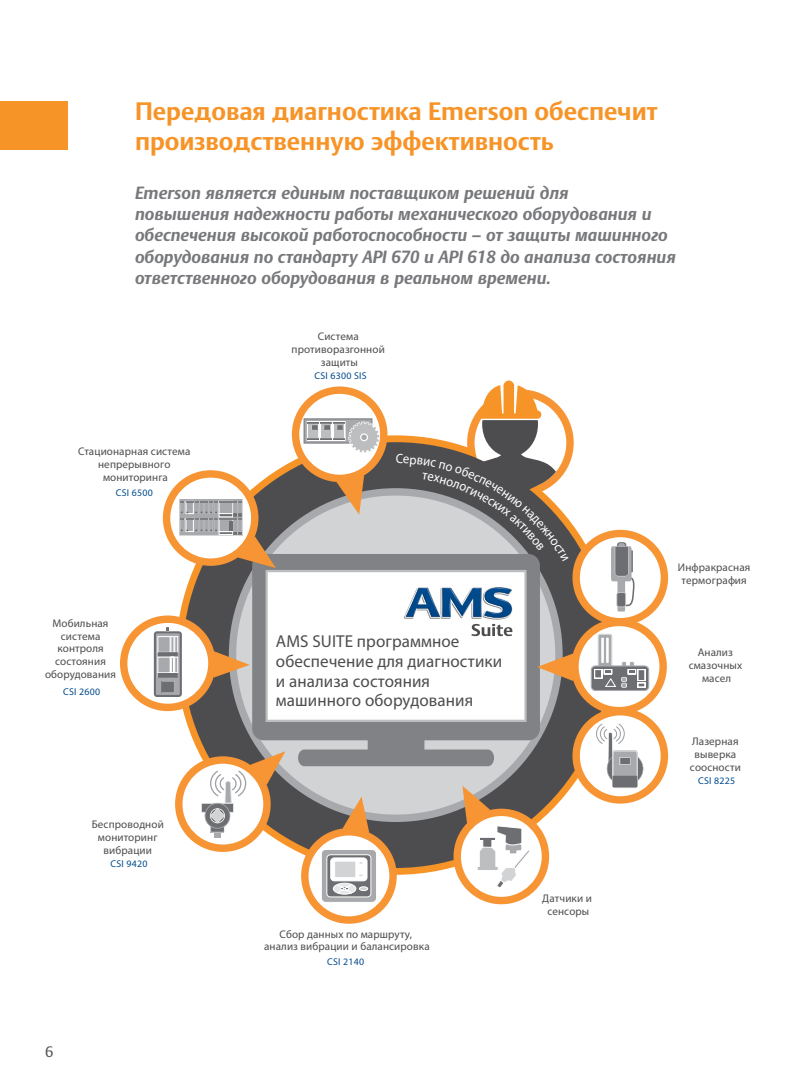
<style>
.page{position:relative;width:810px;height:1080px;background:#fff}
.page>*{position:absolute;margin:0;border:0;box-sizing:border-box;transform-origin:0 0}
.t1{font:700 25px/30px "DTL Argo CT";color:#f79428}
.t2{font:italic 700 17.5px/21.2px "DTL Argo CT";color:#77787b}
.t3{font:500 17.25px/19.8px "DTL Argo T";letter-spacing:.005em;color:#4d4d4f}
.t4{font:300 15px "DTL Argo CT";color:#4d4d4f}
.t5{font:700 11.12px/13px "DTL Argo ST";letter-spacing:.01em;color:#4d4d4f;text-align:center}
.t6{font:9.88px "Arial";letter-spacing:.025em;color:#004b8d}
</style>
<div class="page">
<svg style="left:229px;top:488px;width:63px;height:334px;background:#7f8082"></svg>
<svg style="left:252px;top:554px;width:40px;height:186px;background:#828487"></svg>
<svg style="left:266px;top:570px;width:26px;height:152px"></svg>
<svg style="left:163px;top:470px;width:113px;height:98px"></svg>
<svg style="left:120px;top:616px;width:130px;height:95px"></svg>
<svg style="left:175px;top:751px;width:110px;height:101px"></svg>
<div style="left:0;top:101px;width:68px;height:49px;background:#f79428"></div>
<hr style="left:809px;top:240px;width:1px;height:742px;background:#f79428">
<hr style="left:809px;top:251px;width:1px;height:720px;background:#8b8d8d">
<svg style="left:292px;top:381px;width:376px;height:543px"></svg>
<h1 class="t1" style="left:135px;top:96px;width:524px">Передовая диагностика Emerson обеспечит производственную эффективность</h1>
<p class="t2" style="left:135px;top:182px;width:542px">Emerson является единым поставщиком решений для<br>повышения надежности работы механического оборудования и обеспечения высокой работоспособности – от защиты машинного оборудования по стандарту API 670 и API 618 до анализа состояния ответственного оборудования в реальном времени.</p>
<p class="t5" style="left:78px;top:445px;width:114px">Стационарная система непрерывного мониторинга</p>
<p class="t6" style="left:116px;top:487px;width:39px">CSI 6500</p>
<p class="t5" style="left:45px;top:617px;width:73px">Мобильная система контроля состояния оборудования</p>
<p class="t6" style="left:63px;top:686px;width:39px">CSI 2600</p>
<p class="t5" style="left:92px;top:818px;width:74px">Беспроводной мониторинг вибрации</p>
<p class="t6" style="left:110px;top:858px;width:39px">CSI 9420</p>
<h3 class="t4" style="left:45px;top:1043px;width:10px">6</h3>
<p class="t5" style="left:292px;top:330px;width:95px">Система противоразгонной защиты</p>
<p class="t6" style="left:314px;top:371px;width:54px">CSI 6300 SIS</p>
<h3 class="t3" style="left:276px;top:632px;width:228px">AMS SUITE программное обеспечение для диагностики и анализа состояния машинного оборудования</h3>
<p class="t5" style="left:264px;top:928px;width:167px">Сбор данных по маршруту, анализ вибрации и балансировка</p>
<p class="t6" style="left:327px;top:956px;width:39px">CSI 2140</p>
<p class="t5" style="left:542px;top:892px;width:51px">Датчики и сенсоры</p>
<p class="t5" style="left:678px;top:561px;width:74px">Инфракрасная термография</p>
<p class="t5" style="left:689px;top:646px;width:55px">Анализ смазочных масел</p>
<p class="t5" style="left:690px;top:735px;width:52px">Лазерная выверка соосности</p>
<p class="t6" style="left:698px;top:776px;width:39px">CSI 8225</p>
</div>
